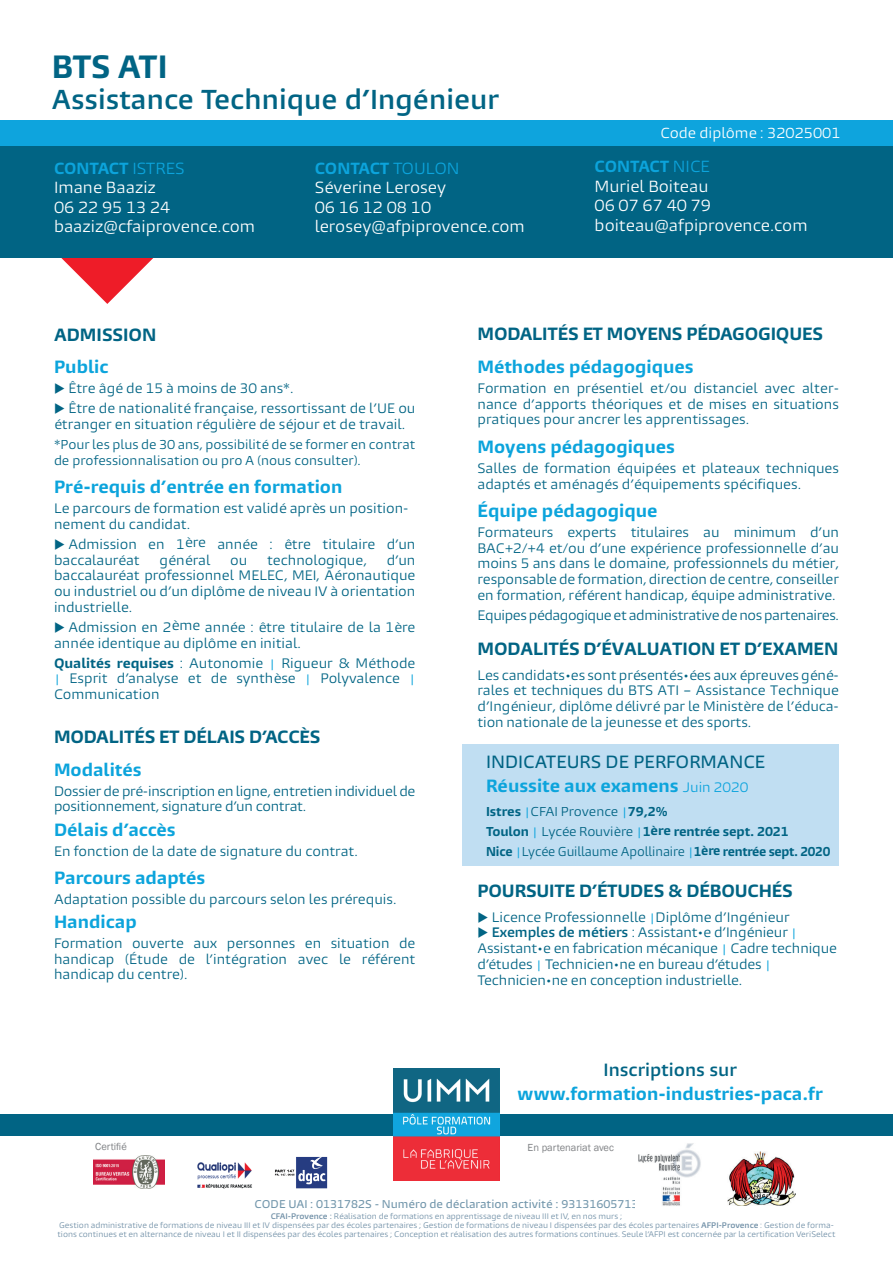
<style>
.page{position:relative;width:893px;height:1263px;background:#fff}
.page>*{position:absolute;margin:0;border:0;box-sizing:border-box;transform-origin:0 0}
.t1{font:700 30px "Burlingame Pro";letter-spacing:-.02em;color:#016484}
.t2{font:600 25.5px "Burlingame Pro";color:#016484}
.t3{font:700 16.5px "Burlingame Pro";color:#0ca4dc}
.t4{font:700 16.5px "Burlingame Pro";letter-spacing:-.01em;color:#016484}
.t5{font:500 16.5px/24px "Burlingame Pro";color:#016484}
.t6{font:600 16.5px "Burlingame Pro";color:#016484}
.t7{font:15px/19.5px "Burlingame Pro";color:#fff}
.t8{font:13.5px "Burlingame Pro";color:#fff}
.t9{font:12.75px/15.8px "Burlingame Pro";color:#016484}
.t10{font:12.75px/15.8px "Burlingame Pro";letter-spacing:-.02em;color:#016484}
.t11{font:12.75px "Burlingame Pro";letter-spacing:-.03em;color:#016484}
.t12{font:700 12px/20px "Burlingame Pro";letter-spacing:-.01em;color:#016484}
.t13{font:12px/15.8px "Burlingame Pro";color:#016484}
.t14{font:500 10.5px "Burlingame Pro";color:#7397ac}
.t15{font:10.5px "Franklin Gothic";color:#808285}
.t16{font:7.5px/9px "Burlingame Pro";color:#7190a7;text-align:center}
.s1{font-weight:700;color:#0ca4dc}
.s2{color:#0ca4dc}
.s3{font-weight:700}
.s4{font-family:"Franklin Gothic";color:#0ca4dc}
.s5{font-weight:400;font-size:12.75px;color:#0ea4dd}
.s6{font-family:"Franklin Gothic";font-weight:400;font-size:12.75px;color:#0ca4dc}
.s7{font-weight:400}
.s8{font-weight:600}
.s9{font-weight:500}
</style>
<div class="page">
<div style="left:462px;top:744px;width:377px;height:122px;background:#c0def2"></div>
<svg style="left:61px;top:257px;width:93px;height:47px"></svg>
<div style="left:0;top:1114px;width:893px;height:22px;background:#016484"></div>
<div style="left:0;top:146px;width:893px;height:111px;background:#016484"></div>
<img style="left:394px;top:1068px;width:105px;height:112px">
<div style="left:0;top:121px;width:893px;height:25px;background:#0ea4dd"></div>
<img style="left:638px;top:1143px;width:63px;height:63px">
<img style="left:94px;top:1155px;width:70px;height:33px">
<img style="left:274px;top:1156px;width:54px;height:33px">
<img style="left:197px;top:1162px;width:55px;height:27px">
<img style="left:727px;top:1151px;width:68px;height:55px">
<h1 class="t1" style="left:52px;top:47px;width:117px">BTS ATI</h1>
<h2 class="t2" style="left:52px;top:83px;width:449px">Assistance Technique d’Ingénieur</h2>
<p class="t8" style="left:660px;top:125px;width:182px">Code diplôme : 32025001</p>
<p class="t7" style="left:54px;top:159px;width:203px"><span class="s1">CONTACT</span> <span class="s2">ISTRES<br></span>Imane Baaziz<br>06 22 95 13 24 baaziz@cfaiprovence.com</p>
<p class="t7" style="left:315px;top:159px;width:212px"><span class="s1">CONTACT</span> <span class="s2">TOULON<br></span>Séverine Lerosey<br>06 16 12 08 10 lerosey@afpiprovence.com</p>
<p class="t7" style="left:595px;top:157px;width:214px"><span class="s1">CONTACT</span> <span class="s2">NICE<br></span>Muriel Boiteau<br>06 07 67 40 79 boiteau@afpiprovence.com</p>
<p class="t4" style="left:54px;top:324px;width:104px">ADMISSION</p>
<p class="t3" style="left:54px;top:357px;width:56px">Public</p>
<p class="t9" style="left:54px;top:381px;width:241px">◆ Être âgé de 15 à moins de 30 ans*.</p>
<p class="t9" style="left:54px;top:401px;width:363px">◆ Être de nationalité française, ressortissant de l’UE ou étranger en situation régulière de séjour et de travail.</p>
<p class="t13" style="left:54px;top:437px;width:363px">*Pour les plus de 30 ans, possibilité de se former en contrat de professionnalisation ou pro A (nous consulter).</p>
<p class="t3" style="left:54px;top:476px;width:290px">Pré-requis d’entrée en formation</p>
<p class="t9" style="left:54px;top:500px;width:356px">Le parcours de formation est validé après un position&shy;nement du candidat.</p>
<p class="t9" style="left:54px;top:536px;width:363px">◆ Admission en 1ère année : être titulaire d’un baccalauréat</p>
<p class="t9" style="left:54px;top:552px;width:363px;text-align:justify;text-indent:333px">d’un baccalauréat professionnel MELEC, MEI, Aéronautique ou industriel ou d’un diplôme de niveau IV à orientation industrielle.</p>
<p class="t9" style="left:54px;top:619px;width:363px">◆ Admission en 2ème année : être titulaire de la 1ère année identique au diplôme en initial.</p>
<p class="t9" style="left:54px;top:655px;width:363px;text-align:justify"><span class="s3">Qualités requises</span> : Autonomie <span class="s4">|</span> Rigueur &amp; Méthode <span class="s4">|</span> Esprit d’analyse et de synthèse <span class="s4">|</span> Polyvalence <span class="s4">| </span>Communication</p>
<p class="t4" style="left:54px;top:726px;width:268px">MODALITÉS ET DÉLAIS D’ACCÈS</p>
<p class="t3" style="left:54px;top:759px;width:89px">Modalités</p>
<p class="t10" style="left:54px;top:783px;width:363px">Dossier de pré-inscription en ligne, entretien individuel de positionnement, signature d’un contrat.</p>
<p class="t3" style="left:54px;top:819px;width:123px">Délais d’accès</p>
<p class="t9" style="left:54px;top:843px;width:305px">En fonction de la date de signature du contrat.</p>
<p class="t3" style="left:54px;top:867px;width:153px">Parcours adaptés</p>
<p class="t9" style="left:54px;top:891px;width:344px">Adaptation possible du parcours selon les prérequis.</p>
<p class="t3" style="left:54px;top:911px;width:84px">Handicap</p>
<p class="t9" style="left:54px;top:935px;width:363px;text-align:justify">Formation ouverte aux personnes en situation de handicap (Étude de l’intégration avec le référent handicap du centre).</p>
<p class="t9" style="left:160px;top:552px;width:52px">général</p>
<p class="t9" style="left:230px;top:552px;width:19px">ou</p>
<p class="t9" style="left:267px;top:552px;width:101px">technologique,</p>
<p class="t4" style="left:477px;top:324px;width:347px">MODALITÉS ET MOYENS PÉDAGOGIQUES</p>
<p class="t3" style="left:477px;top:356px;width:218px">Méthodes pédagogiques</p>
<p class="t9" style="left:477px;top:380px;width:363px;text-align:justify">Formation en présentiel et/ou distanciel avec alter&shy;nance d’apports théoriques et de mises en situations pratiques pour ancrer les apprentissages.</p>
<p class="t3" style="left:477px;top:436px;width:199px">Moyens pédagogiques</p>
<p class="t9" style="left:477px;top:460px;width:363px">Salles de formation équipées et plateaux techniques adaptés et aménagés d’équipements spécifiques.</p>
<p class="t3" style="left:477px;top:500px;width:182px">Équipe pédagogique</p>
<p class="t9" style="left:477px;top:524px;width:363px;text-align:justify">Formateurs experts titulaires au minimum d’un BAC+2/+4 et/ou d’une expérience professionnelle d’au moins 5 ans dans le domaine, professionnels du métier, responsable de formation, direction de centre, conseiller en formation, référent handicap, équipe administrative.</p>
<p class="t11" style="left:477px;top:607px;width:363px">Equipes pédagogique et administrative de nos partenaires.</p>
<p class="t4" style="left:477px;top:639px;width:362px">MODALITÉS D’ÉVALUATION ET D’EXAMEN</p>
<p class="t9" style="left:477px;top:667px;width:363px;text-align:justify">Les candidats•es sont présentés•ées aux épreuves géné&shy;rales et techniques du BTS ATI – Assistance Technique d’Ingénieur, diplôme délivré par le Ministère de l’éduca&shy;tion nationale de la jeunesse et des sports.</p>
<p class="t5" style="left:486px;top:750px;width:281px">INDICATEURS DE PERFORMANCE<br><span class="s1">Réussite aux examens</span> <span class="s5">Juin 2020</span></p>
<p class="t12" style="left:486px;top:802px;width:346px">Istres <span class="s6">|</span><span class="s7">CFAI Provence</span> <span class="s6">|</span>79,2%<br>Toulon <span class="s6">|</span> <span class="s7">Lycée Rouvière</span> <span class="s6">|</span>1ère rentrée sept. 2021<br>Nice <span class="s6">|</span><span class="s7">Lycée Guillaume Apollinaire</span> <span class="s6">|</span>1ère rentrée sept. 2020</p>
<p class="t4" style="left:477px;top:881px;width:317px">POURSUITE D’ÉTUDES &amp; DÉBOUCHÉS</p>
<p class="t9" style="left:477px;top:909px;width:314px">◆ Licence Professionnelle <span class="s4">|</span>Diplôme d’Ingénieur</p>
<p class="t9" style="left:477px;top:925px;width:361px">◆ <span class="s8">Exemples de métiers</span> : Assistant•e d’Ingénieur <span class="s4">| </span>Assistant•e en fabrication mécanique <span class="s4">|</span> Cadre technique d’études <span class="s4">|</span> Technicien•ne en bureau d’études <span class="s4">| </span>Technicien•ne en conception industrielle.</p>
<p class="t6" style="left:603px;top:1059px;width:135px">Inscriptions sur</p>
<p class="t3" style="left:518px;top:1083px;width:307px">www.formation-industries-paca.fr</p>
<p class="t15" style="left:95px;top:1140px;width:33px">Certifié</p>
<p class="t15" style="left:528px;top:1141px;width:88px">En partenariat avec</p>
<p class="t14" style="left:255px;top:1198px;width:385px">CODE UAI : 0131782S - Numéro de déclaration activité : 93131605713</p>
<p class="t16" style="left:57px;top:1212px;width:779px"><span class="s8">CFAI-Provence</span> <span class="s9">:</span> Réalisation de formations en apprentissage de niveau III et IV, en nos murs ;<br>Gestion administrative de formations de niveau III et IV dispensées par des écoles partenaires ; Gestion de formations de niveau I dispensées par des écoles partenaires <span class="s8">AFPI-Provence</span> : Gestion de forma&shy;tions continues et en alternance de niveau I et II dispensées par des écoles partenaires ; Conception et réalisation des autres formations continues. Seule l’AFPI est concernée par la certification VeriSelect</p>
</div>
